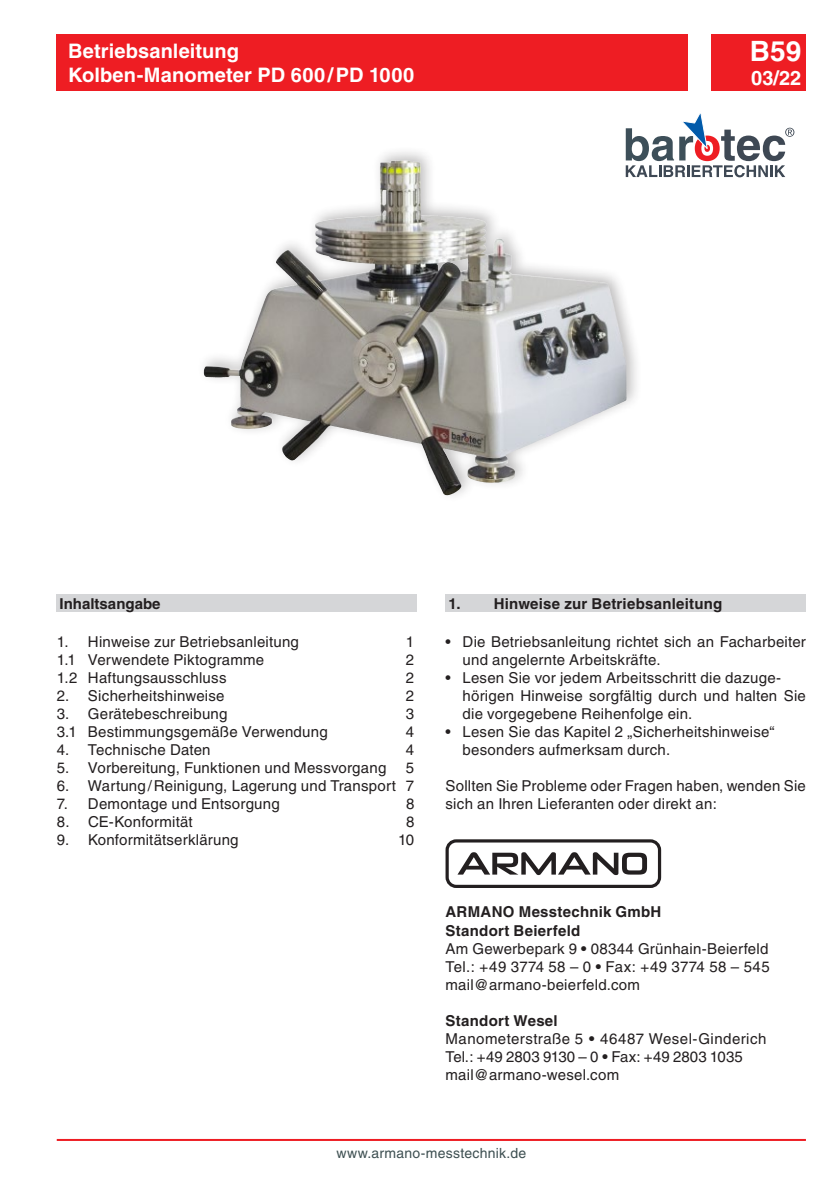
<style>
.page{position:relative;width:840px;height:1191px;background:#fff}
.page>*{position:absolute;margin:0;border:0;box-sizing:border-box;transform-origin:0 0}
.t1{font:700 28px "Helvetica";color:#fff}
.t2{font:700 20px/24px "Helvetica";letter-spacing:.005em;color:#fff}
.t3{font:15px/18px "Helvetica";letter-spacing:.015em;color:#231f20}
.t4{font:700 15px "Helvetica";letter-spacing:.015em;color:#231f20}
.t5{font:14px "Helvetica";letter-spacing:.02em;color:#3d4f51}
.s1{font-weight:700}
</style>
<div class="page">
<div style="left:57px;top:34px;width:630px;height:57px;background:#ee1d23"></div>
<div style="left:711px;top:34px;width:94px;height:57px;background:#ee1d23"></div>
<hr style="left:57px;top:1139px;width:748px;height:2px;background:#ee1d23">
<div style="left:196px;top:144px;width:446px;height:359px;background:#231f20;opacity:.3"></div>
<img style="left:379px;top:160px;width:21px;height:52px">
<div style="left:445px;top:594px;width:360px;height:17px;background:#d5d6d8"></div>
<div style="left:445px;top:839px;width:215px;height:49px;border:3px solid #231f20;border-radius:9px"></div>
<svg style="left:457px;top:852px;width:189px;height:23px"></svg>
<div style="left:57px;top:594px;width:360px;height:17px;background:#d5d6d8"></div>
<svg style="left:625px;top:113px;width:169px;height:64px"></svg>
<h2 class="t2" style="left:68px;top:39px;width:347px">Betriebsanleitung<br>Kolben-Manometer PD 600/PD 1000</h2>
<h1 class="t1" style="left:749px;top:34px;width:53px">B59</h1>
<h2 class="t2" style="left:750px;top:66px;width:52px">03/22</h2>
<p class="t4" style="left:60px;top:594px;width:102px">Inhaltsangabe</p>
<p class="t3" style="left:57px;top:632px;width:243px">1. Hinweise zur Betriebsanleitung</p>
<p class="t3" style="left:405px;top:632px;width:10px">1</p>
<p class="t3" style="left:57px;top:650px;width:209px">1.1 Verwendete Piktogramme</p>
<p class="t3" style="left:405px;top:650px;width:10px">2</p>
<p class="t3" style="left:57px;top:668px;width:171px">1.2 Haftungsausschluss</p>
<p class="t3" style="left:405px;top:668px;width:10px">2</p>
<p class="t3" style="left:57px;top:686px;width:169px">2. Sicherheitshinweise</p>
<p class="t3" style="left:405px;top:686px;width:10px">2</p>
<p class="t3" style="left:57px;top:704px;width:172px">3. Gerätebeschreibung</p>
<p class="t3" style="left:405px;top:704px;width:10px">3</p>
<p class="t3" style="left:57px;top:722px;width:272px">3.1 Bestimmungsgemäße Verwendung</p>
<p class="t3" style="left:406px;top:722px;width:10px">4</p>
<p class="t3" style="left:57px;top:740px;width:155px">4. Technische Daten</p>
<p class="t3" style="left:406px;top:740px;width:10px">4</p>
<p class="t3" style="left:57px;top:758px;width:331px">5. Vorbereitung, Funktionen und Messvorgang</p>
<p class="t3" style="left:406px;top:758px;width:10px">5</p>
<p class="t3" style="left:57px;top:776px;width:359px">6. Wartung/Reinigung, Lagerung und Transport 7</p>
<p class="t3" style="left:57px;top:794px;width:224px">7. Demontage und Entsorgung</p>
<p class="t3" style="left:406px;top:794px;width:10px">8</p>
<p class="t3" style="left:57px;top:812px;width:137px">8. CE-Konformität</p>
<p class="t3" style="left:406px;top:812px;width:10px">8</p>
<p class="t3" style="left:57px;top:830px;width:183px">9. Konformitätserklärung</p>
<p class="t3" style="left:398px;top:830px;width:18px">10</p>
<p class="t4" style="left:448px;top:594px;width:275px">1. Hinweise zur Betriebsanleitung</p>
<p class="t3" style="left:462px;top:633px;width:344px;text-indent:-17px">• Die Betriebsanleitung richtet sich an Facharbeiter und angelernte Arbeitskräfte.</p>
<p class="t3" style="left:462px;top:669px;width:344px;text-indent:-17px">• Lesen Sie vor jedem Arbeitsschritt die dazuge&shy;hörigen Hinweise sorgfältig durch und halten Sie die vorgegebene Reihenfolge ein.</p>
<p class="t3" style="left:462px;top:723px;width:313px;text-indent:-17px">• Lesen Sie das Kapitel 2 „Sicherheitshinweise“ besonders aufmerksam durch.</p>
<p class="t3" style="left:445px;top:777px;width:361px">Sollten Sie Probleme oder Fragen haben, wenden Sie sich an Ihren Lieferanten oder direkt an:</p>
<p class="t3" style="left:445px;top:903px;width:325px"><span class="s1">ARMANO Messtechnik GmbH<br>Standort Beierfeld<br></span>Am Gewerbepark 9 <span class="s1">•</span> 08344 Grünhain-Beierfeld<br>Tel.: +49 3774 58 – 0 <span class="s1">•</span> Fax: +49 3774 58 – 545 mail@armano-beierfeld.com</p>
<p class="t3" style="left:445px;top:1011px;width:322px"><span class="s1">Standort Wesel<br></span>Manometerstraße 5 <span class="s1">•</span> 46487 Wesel-Ginderich<br>Tel.: +49 2803 9130 – 0 <span class="s1">•</span> Fax: +49 2803 1035 mail@armano-wesel.com</p>
<p class="t5" style="left:336px;top:1144px;width:191px">www.armano-messtechnik.de</p>
</div>
